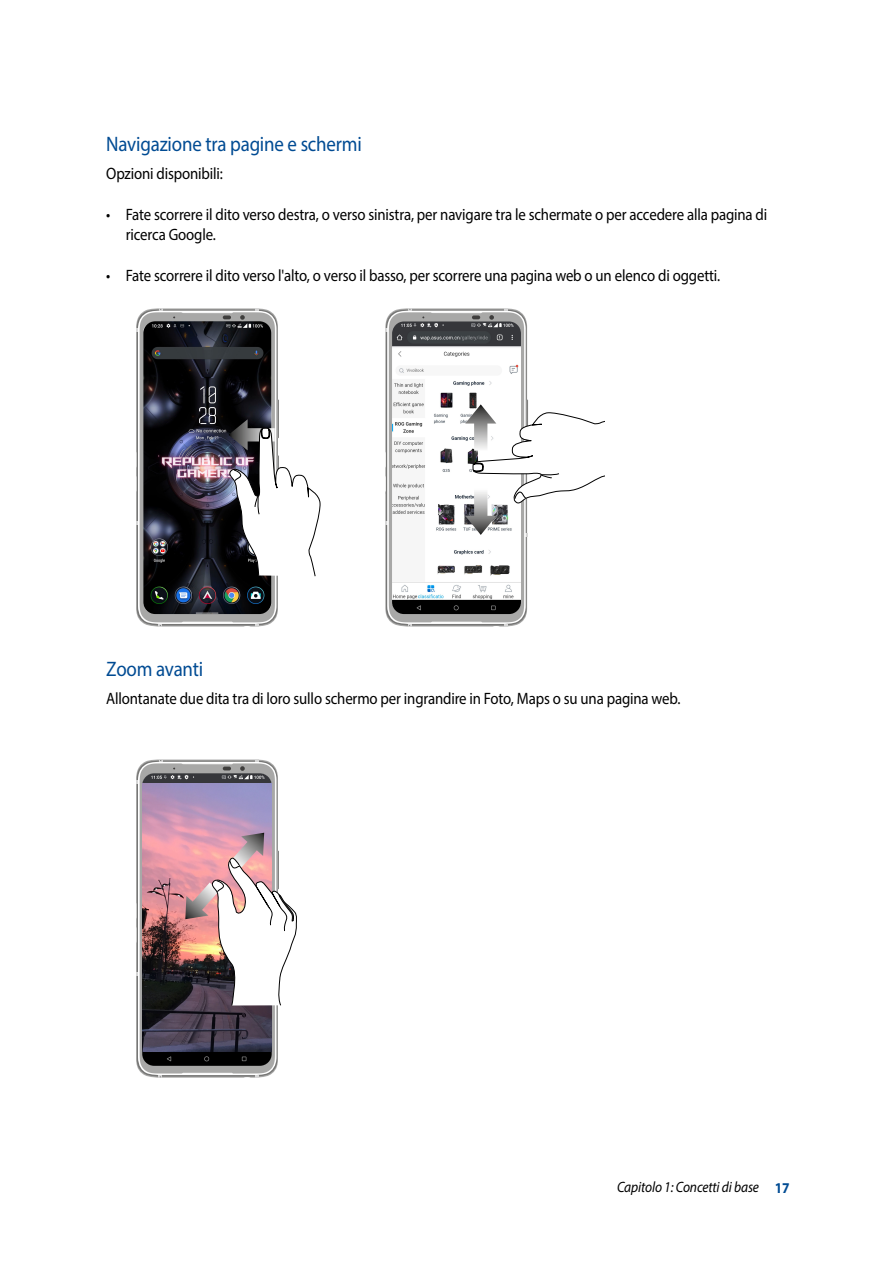
<style>
.page{position:relative;width:893px;height:1263px;background:#fff}
.page>*{position:absolute;margin:0;border:0;box-sizing:border-box;transform-origin:0 0}
.t1{font:21px "Myriad Pro";letter-spacing:-.01em;color:#004b93;scale:.9 1}
.t2{font:16.5px/19.8px "Myriad Pro";letter-spacing:-.01em;color:#000;scale:.9 1}
.t3{font:italic 15px "Myriad Pro";letter-spacing:-.01em;color:#000;scale:.9 1}
.s1{font-weight:700;font-style:normal;color:#004b93}
</style>
<div class="page">
<svg style="left:136px;top:308px;width:185px;height:319px"></svg>
<svg style="left:385px;top:308px;width:220px;height:319px"></svg>
<svg style="left:136px;top:759px;width:161px;height:319px"></svg>
<p class="t1" style="left:106px;top:131px;width:285px">Navigazione tra pagine e schermi</p>
<p class="t2" style="left:106px;top:163px;width:131px">Opzioni disponibili:</p>
<p class="t2" style="left:126px;top:204px;width:714px;text-indent:-19px">• Fate scorrere il dito verso destra, o verso sinistra, per navigare tra le schermate o per accedere alla pagina di ricerca Google.</p>
<p class="t2" style="left:106px;top:265px;width:684px">• Fate scorrere il dito verso l'alto, o verso il basso, per scorrere una pagina web o un elenco di oggetti.</p>
<p class="t1" style="left:106px;top:656px;width:109px">Zoom avanti</p>
<p class="t2" style="left:106px;top:688px;width:639px">Allontanate due dita tra di loro sullo schermo per ingrandire in Foto, Maps o su una pagina web.</p>
<p class="t3" style="left:617px;top:1178px;width:193px">Capitolo 1: Concetti di base <span class="s1">17</span></p>
</div>
